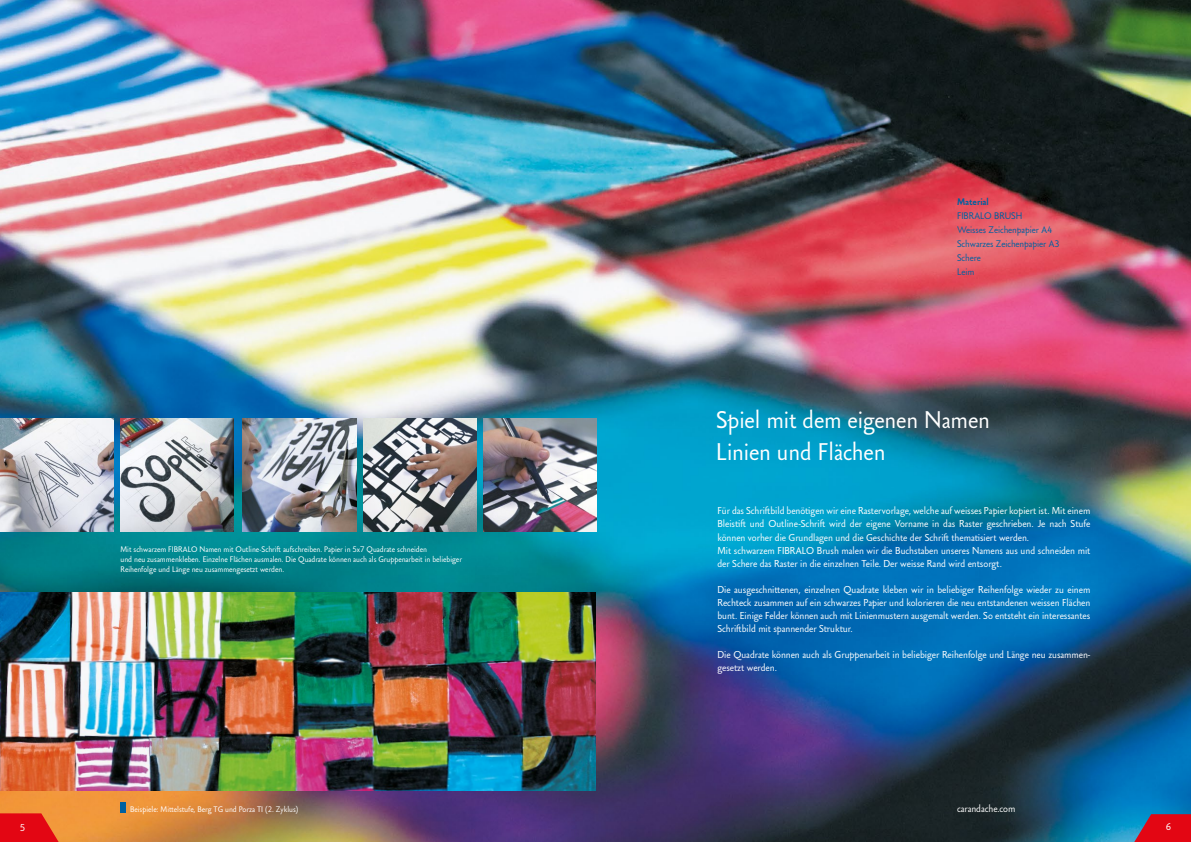
<style>
.page{position:relative;width:1191px;height:842px;background:#fff}
.page>*{position:absolute;margin:0;border:0;box-sizing:border-box;transform-origin:0 0}
.t1{font:24px/32px "Carandache Sans";color:#fff}
.t2{font:10px/13px "Carandache Sans";color:#fff}
.t3{font:9.5px/14px "Carandache Sans";color:#0060a0}
.t4{font:900 9.5px "Carandache Sans";color:#0060a0}
.t5{font:8px/10px "Carandache Sans";color:#fff}
</style>
<div class="page">
<img style="left:0;top:0;width:1191px;height:842px">
<img style="left:120px;top:418px;width:114px;height:113px">
<img style="left:363px;top:418px;width:114px;height:113px">
<img style="left:483px;top:418px;width:113px;height:113px">
<img style="left:0;top:418px;width:113px;height:113px">
<img style="left:243px;top:418px;width:113px;height:113px">
<div style="left:120px;top:802px;width:6px;height:10px;background:#0060a0"></div>
<img style="left:0;top:592px;width:595px;height:199px">
<svg style="left:0;top:813px;width:59px;height:29px;background:#e51d19"></svg>
<svg style="left:1134px;top:814px;width:57px;height:28px;background:#c11d30"></svg>
<p class="t4" style="left:957px;top:195px;width:33px">Material</p>
<p class="t3" style="left:957px;top:209px;width:104px">FIBRALO BRUSH<br>Weisses Zeichenpapier A4<br>Schwarzes Zeichenpapier A3<br>Schere<br>Leim</p>
<p class="t5" style="left:120px;top:544px;width:343px">Mit schwarzem FIBRALO Namen mit Outline-Schrift aufschreiben. Papier in 5x7 Quadrate schneiden<br>und neu zusammenkleben. Einzelne Flächen ausmalen. Die Quadrate können auch als Gruppenarbeit in beliebiger<br>Reihenfolge und Länge neu zusammengesetzt werden.</p>
<p class="t5" style="left:130px;top:804px;width:170px">Beispiele: Mittelstufe, Berg TG und Porza TI (2. Zyklus)</p>
<h1 class="t1" style="left:716px;top:403px;width:275px">Spiel mit dem eigenen Namen<br>Linien und Flächen</h1>
<p class="t2" style="left:717px;top:504px;width:374px">Für das Schriftbild benötigen wir eine Rastervorlage, welche auf weisses Papier kopiert ist. Mit einem Bleistift und Outline-Schrift wird der eigene Vorname in das Raster geschrieben. Je nach Stufe können vorher die Grundlagen und die Geschichte der Schrift thematisiert werden.<br>Mit schwarzem FIBRALO Brush malen wir die Buchstaben unseres Namens aus und schneiden mit der Schere das Raster in die einzelnen Teile. Der weisse Rand wird entsorgt.</p>
<p class="t2" style="left:717px;top:582px;width:374px;text-align:justify">Die ausgeschnittenen, einzelnen Quadrate kleben wir in beliebiger Reihenfolge wieder zu einem Rechteck zusammen auf ein schwarzes Papier und kolorieren die neu entstandenen weissen Flächen bunt. Einige Felder können auch mit Linienmustern ausgemalt werden. So entsteht ein interessantes Schriftbild mit spannender Struktur.</p>
<p class="t2" style="left:717px;top:647px;width:374px">Die Quadrate können auch als Gruppenarbeit in beliebiger Reihenfolge und Länge neu zusammen&shy;gesetzt werden.</p>
<p class="t2" style="left:957px;top:802px;width:60px">carandache.com</p>
<p class="t2" style="left:20px;top:821px;width:7px">5</p>
<p class="t2" style="left:1165px;top:820px;width:7px">6</p>
</div>
